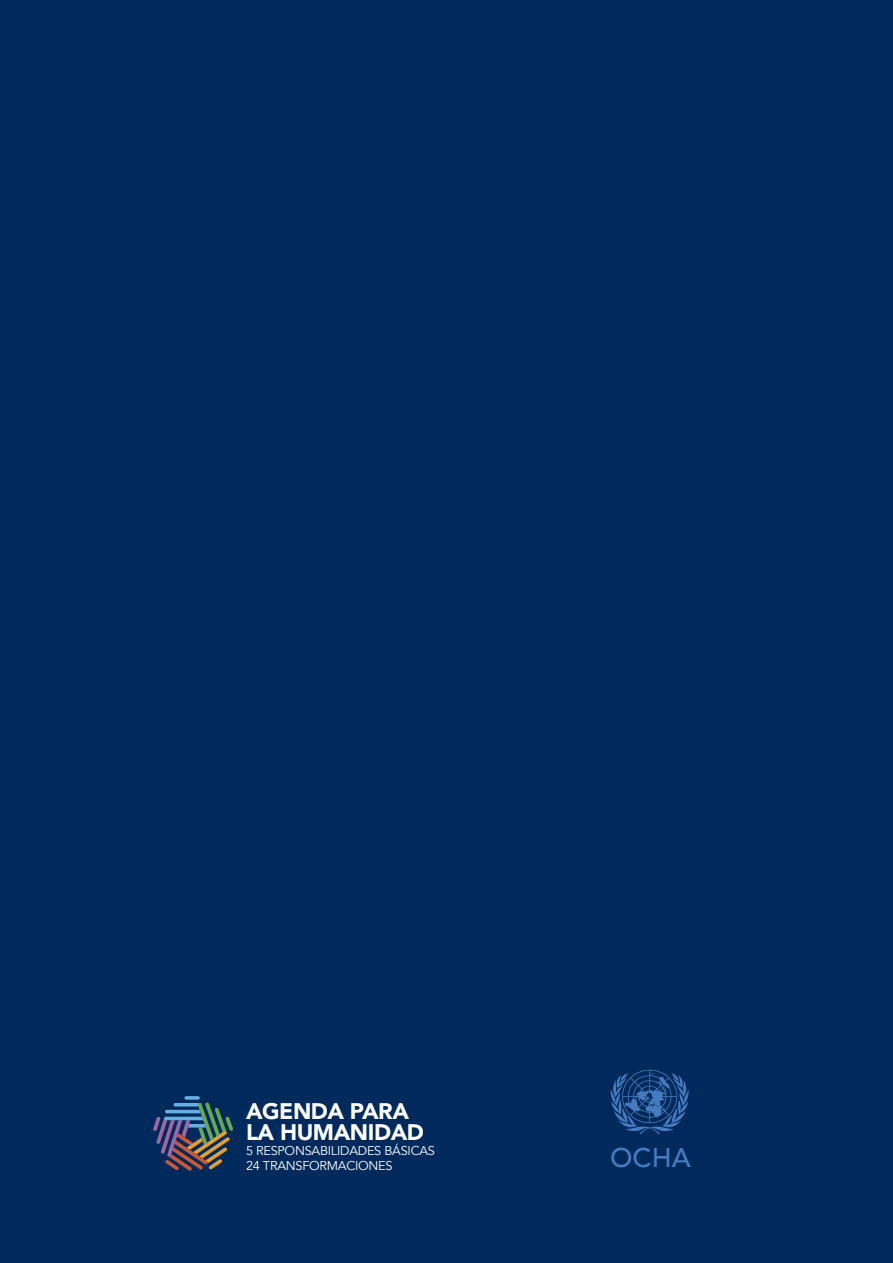
<style>
.page{position:relative;width:893px;height:1263px;background:#002a5c}
.page>*{position:absolute;margin:0;border:0;box-sizing:border-box;transform-origin:0 0}
.t1{font:500 27px "Avenir";color:#457cbf}
.t2{font:900 22.5px "Avenir";letter-spacing:-.02em;color:#fff}
.t3{font:12.75px/15px "Avenir";letter-spacing:-.02em;color:#fff}
</style>
<div class="page">
<svg style="left:611px;top:1070px;width:78px;height:64px"></svg>
<svg style="left:184px;top:1096px;width:16px;height:4px"></svg>
<svg style="left:153px;top:1102px;width:80px;height:68px"></svg>
<h2 class="t2" style="left:246px;top:1092px;width:51px">AGENDA</h2>
<h2 class="t2" style="left:350px;top:1092px;width:16px">PARA</h2>
<h2 class="t2" style="left:246px;top:1113px;width:84px">LA HUMANIDAD</h2>
<p class="t3" style="left:246px;top:1143px;width:190px">5 RESPONSABILIDADES BÁSICAS<br>24 TRANSFORMACIONES</p>
<h1 class="t1" style="left:610px;top:1134px;width:82px">OCHA</h1>
</div>
